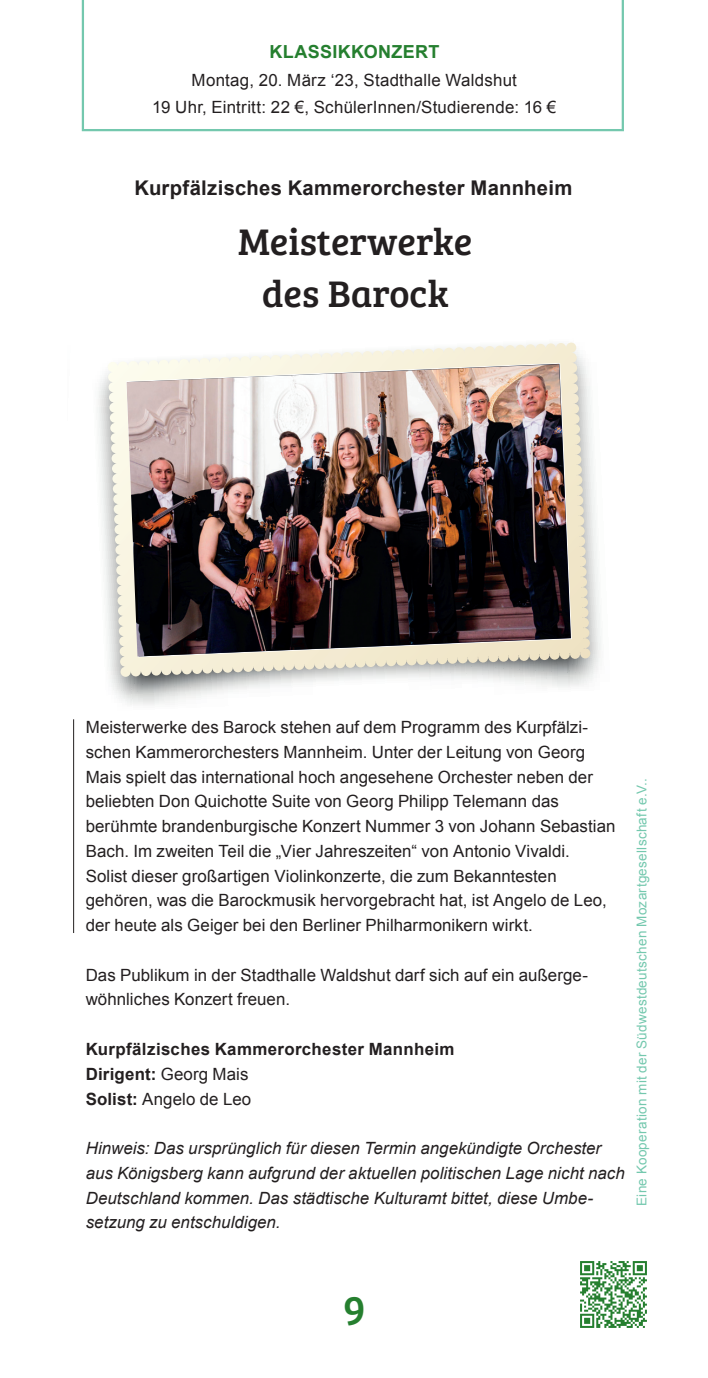
<style>
.page{position:relative;width:708px;height:1378px;background:#fff}
.page>*{position:absolute;margin:0;border:0;box-sizing:border-box;transform-origin:0 0}
.t1{font:42.75px "Bree Serif";color:#257f2f}
.t2{font:38.25px "Bree Serif";color:#231f20}
.t3{font:700 20.25px "Arial";letter-spacing:.015em;color:#231f20}
.t4{font:700 18px "Arial";letter-spacing:.02em;color:#257f2f}
.t5{font:16.88px/24.8px "Arial";letter-spacing:.005em;color:#231f20}
.t6{font:italic 16.88px/24.8px "Arial";letter-spacing:.005em;color:#231f20}
.t7{font:700 16.88px "Arial";letter-spacing:.02em;color:#231f20}
.t8{font:13.5px "Arial";letter-spacing:.02em;color:#74c8ae}
.s1{font-weight:400}
.s2{font-weight:700}
</style>
<div class="page">
<svg style="left:82px;top:0;width:542px;height:131px"></svg>
<svg style="left:97px;top:342px;width:498px;height:363px"></svg>
<svg style="left:118px;top:342px;width:453px;height:25px"></svg>
<img style="left:127px;top:364px;width:444px;height:292px">
<hr style="left:73px;top:719px;width:1px;height:214px;background:#231f20">
<img style="left:580px;top:1261px;width:67px;height:67px">
<p class="t4" style="left:270px;top:40px;width:171px">KLASSIKKONZERT</p>
<p class="t5" style="left:192px;top:68px;width:327px">Montag, 20. März ‘23, Stadthalle Waldshut</p>
<p class="t5" style="left:152px;top:95px;width:406px">19 Uhr, Eintritt: 22 €, SchülerInnen/Studierende: 16 €</p>
<p class="t3" style="left:135px;top:174px;width:439px">Kurpfälzisches Kammerorchester Mannheim</p>
<p class="t2" style="left:238px;top:214px;width:236px">Meisterwerke</p>
<p class="t2" style="left:262px;top:265px;width:188px">des Barock</p>
<p class="t5" style="left:86px;top:715px;width:509px">Meisterwerke des Barock stehen auf dem Programm des Kurpfälzi&shy;schen Kammerorchesters Mannheim. Unter der Leitung von Georg<br>Mais spielt das international hoch angesehene Orchester neben der</p>
<p class="t5" style="left:86px;top:789px;width:475px">beliebten Don Quichotte Suite von Georg Philipp Telemann das</p>
<p class="t5" style="left:86px;top:814px;width:531px">berühmte brandenburgische Konzert Nummer 3 von Johann Sebastian<br>Bach. Im zweiten Teil die „Vier Jahreszeiten“ von Antonio Vivaldi.</p>
<p class="t5" style="left:86px;top:863px;width:473px">Solist dieser großartigen Violinkonzerte, die zum Bekanntesten</p>
<p class="t5" style="left:86px;top:888px;width:522px">gehören, was die Barockmusik hervorgebracht hat, ist Angelo de Leo, der heute als Geiger bei den Berliner Philharmonikern wirkt.</p>
<p class="t5" style="left:86px;top:962px;width:504px">Das Publikum in der Stadthalle Waldshut darf sich auf ein außerge&shy;wöhnliches Konzert freuen.</p>
<p class="t7" style="left:86px;top:1038px;width:370px">Kurpfälzisches Kammerorchester Mannheim</p>
<p class="t7" style="left:86px;top:1062px;width:164px">Dirigent: <span class="s1">Georg Mais</span></p>
<p class="t5" style="left:86px;top:1086px;width:167px"><span class="s2">Solist:</span> Angelo de Leo</p>
<p class="t6" style="left:86px;top:1136px;width:541px">Hinweis: Das ursprünglich für diesen Termin angekündigte Orchester aus Königsberg kann aufgrund der aktuellen politischen Lage nicht nach<br>Deutschland kommen. Das städtische Kulturamt bittet, diese Umbe-</p>
<p class="t6" style="left:86px;top:1210px;width:196px">setzung zu entschuldigen.</p>
<p class="t8" style="left:633px;top:1205px;width:429px;rotate:-90deg">Eine Kooperation mit der Südwestdeutschen Mozartgesellschaft e.V..</p>
<p class="t1" style="left:343px;top:1279px;width:24px">9</p>
</div>
